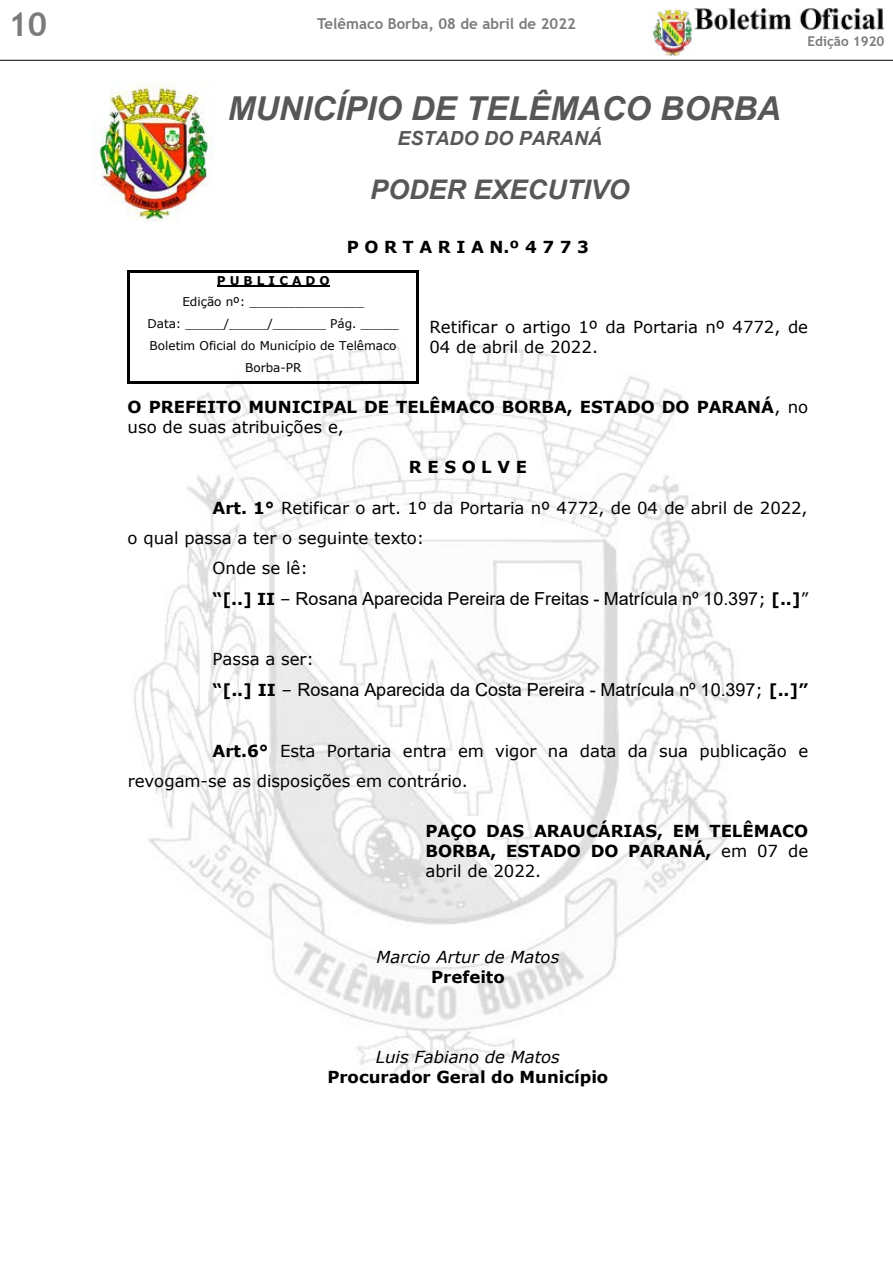
<style>
.page{position:relative;width:893px;height:1263px;background:#fff}
.page>*{position:absolute;margin:0;border:0;box-sizing:border-box;transform-origin:0 0}
.t1{font:italic 700 33px "Arial";color:#575756}
.t2{font:700 33px "Trebuchet MS";color:#7c7b7b}
.t3{font:italic 700 27px "Arial";color:#575756}
.t4{font:italic 700 19.5px "Arial";color:#575756}
.t5{font:18px "Arial";color:#000}
.t6{font:16.5px/20.1px "Verdana";letter-spacing:-.005em;color:#000}
.t7{font:700 16.5px/20px "Verdana";color:#000}
.t8{font:italic 16.5px "Verdana";color:#000}
.t9{font:700 15px "Trebuchet MS";color:#7c7b7b}
.t10{font:700 13.5px "Trebuchet MS";color:#7c7b7b}
.t11{font:12px/21.9px "Verdana";letter-spacing:-.005em;color:#000;text-align:center}
.t12{font:700 12px "Verdana";color:#000}
.s1{font-weight:400}
.s2{font-weight:700}
.s3{font-family:"Verdana";font-weight:700;font-size:16.5px}
.s4{font-family:"Verdana";font-size:16.5px}
</style>
<div class="page">
<img style="left:649px;top:9px;width:47px;height:47px">
<img style="left:693px;top:8px;width:191px;height:21px">
<hr style="left:0;top:60px;width:893px;height:1px;background:#000">
<img style="left:93px;top:82px;width:121px;height:139px">
<img style="left:127px;top:306px;width:607px;height:774px">
<hr style="left:217px;top:285px;width:113px;height:2px;background:#000">
<hr style="left:130px;top:270px;width:287px;height:2px;background:#000">
<hr style="left:128px;top:273px;width:2px;height:109px;background:#000">
<hr style="left:130px;top:382px;width:287px;height:2px;background:#000">
<hr style="left:417px;top:273px;width:2px;height:109px;background:#000">
<h1 class="t2" style="left:9px;top:3px;width:40px">10</h1>
<p class="t9" style="left:317px;top:14px;width:260px">Telêmaco Borba, 08 de abril de 2022</p>
<h1 class="t1" style="left:228px;top:86px;width:555px">MUNICÍPIO DE TELÊMACO BORBA</h1>
<p class="t4" style="left:398px;top:125px;width:206px">ESTADO DO PARANÁ</p>
<h2 class="t3" style="left:370px;top:171px;width:261px">PODER EXECUTIVO</h2>
<p class="t7" style="left:347px;top:236px;width:244px">P O R T A R I A N.º 4 7 7 3</p>
<p class="t10" style="left:807px;top:33px;width:79px">Edição 1920</p>
<p class="t12" style="left:217px;top:272px;width:115px">P U B L I C A D O</p>
<p class="t11" style="left:147px;top:291px;width:253px">Edição nº: _______________<br>Data: _____/_____/_______ Pág. _____<br>Boletim Oficial do Município de Telêmaco<br>Borba-PR</p>
<p class="t6" style="left:429px;top:317px;width:380px">Retificar o artigo 1º da Portaria nº 4772, de<br>04 de abril de 2022.</p>
<p class="t7" style="left:128px;top:397px;width:682px">O PREFEITO MUNICIPAL DE TELÊMACO BORBA, ESTADO DO PARANÁ<span class="s1">, no uso de suas atribuições e,</span></p>
<p class="t7" style="left:409px;top:457px;width:120px">R E S O L V E</p>
<p class="t6" style="left:213px;top:498px;width:596px"><span class="s2">Art. 1°</span> Retificar o art. 1º da Portaria nº 4772, de 04 de abril de 2022,</p>
<p class="t6" style="left:128px;top:528px;width:298px">o qual passa a ter o seguinte texto:</p>
<p class="t6" style="left:213px;top:558px;width:97px">Onde se lê:</p>
<p class="t5" style="left:213px;top:586px;width:597px"><span class="s3">“[..] II</span> <span class="s4">–</span> Rosana Aparecida Pereira de Freitas - Matrícula nº 10.397<span class="s4">;</span> <span class="s3">[..]</span><span class="s4">”</span></p>
<p class="t6" style="left:213px;top:649px;width:103px">Passa a ser:</p>
<p class="t5" style="left:213px;top:677px;width:597px"><span class="s3">“[..] II</span> <span class="s4">–</span> Rosana Aparecida da Costa Pereira - Matrícula nº 10.397<span class="s4">;</span> <span class="s3">[..]”</span></p>
<p class="t6" style="left:128px;top:735px;width:682px;line-height:30px;text-indent:85px"><span class="s2">Art.6°</span> Esta Portaria entra em vigor na data da sua publicação e revogam-se as disposições em contrário.</p>
<p class="t7" style="left:425px;top:821px;width:384px;text-align:justify">PAÇO DAS ARAUCÁRIAS, EM TELÊMACO BORBA, ESTADO DO PARANÁ, <span class="s1">em 07 de abril de 2022.</span></p>
<p class="t8" style="left:376px;top:945px;width:184px">Marcio Artur de Matos</p>
<p class="t7" style="left:431px;top:966px;width:75px">Prefeito</p>
<p class="t8" style="left:376px;top:1045px;width:185px">Luis Fabiano de Matos</p>
<p class="t7" style="left:327px;top:1067px;width:282px">Procurador Geral do Município</p>
</div>
